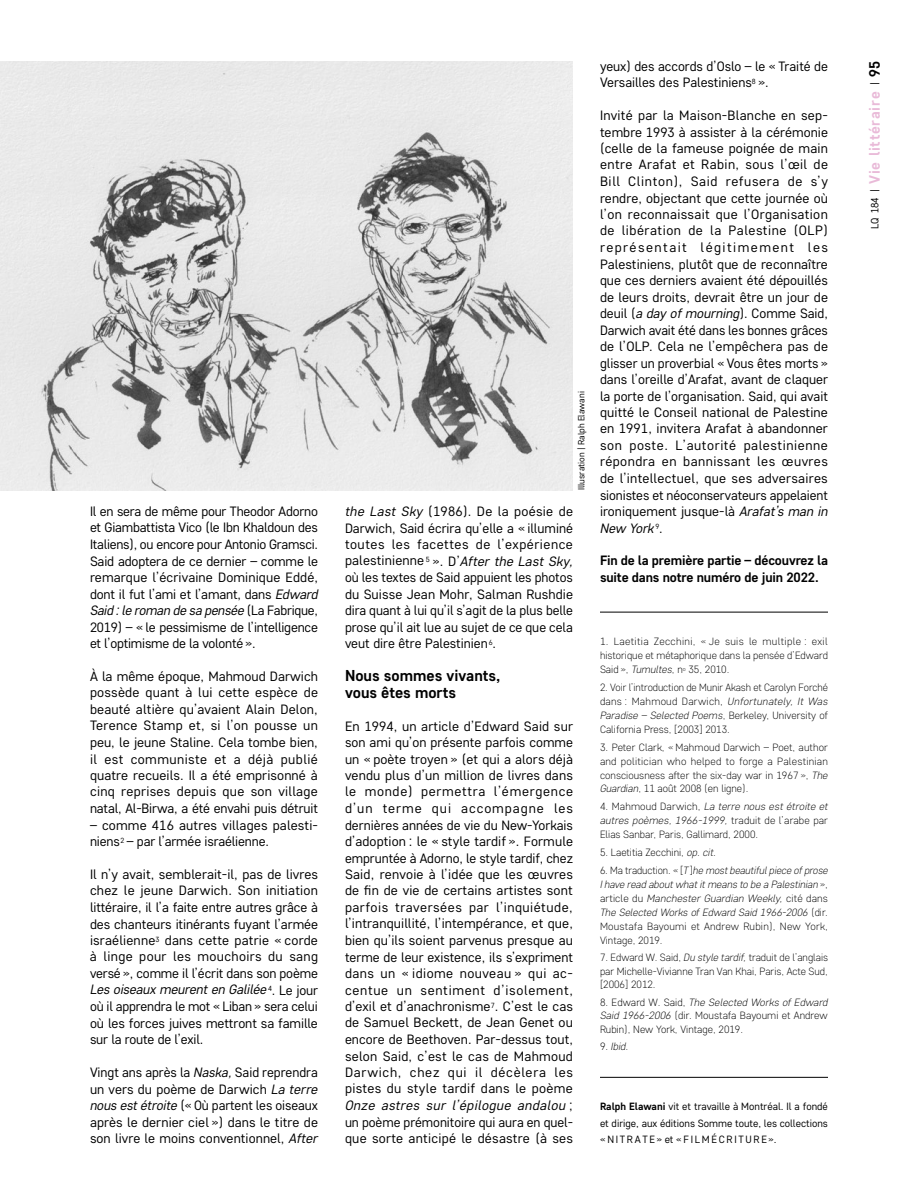
<style>
.page{position:relative;width:918px;height:1188px;background:#fff}
.page>*{position:absolute;margin:0;border:0;box-sizing:border-box;transform-origin:0 0}
.t1{font:700 15.75px/16.5px "Core Sans D55";color:#000}
.t2{font:700 15px "Core Sans D55";letter-spacing:.05em;color:#e9bad8}
.t3{font:13.5px/16.5px "Core Sans D35";letter-spacing:-.005em;color:#000;text-align:justify}
.t4{font:700 13.5px/16.5px "Core Sans D55";letter-spacing:-.01em;color:#000}
.t5{font:300 10.5px/13.8px "Core Sans D25";color:#000;text-align:justify}
.t6{font:italic 300 10.5px/13.8px "Core Sans D25";color:#000;text-align:justify}
.t7{font:10.5px/16.5px "Core Sans D35";color:#000;text-align:justify}
.t8{font:9px "Core Sans D35";color:#000}
.s1{font-style:italic}
.s2{font-style:normal}
.s3{font-family:"Core Sans D55";font-weight:700}
.s4{font-family:"Core Sans D35";font-weight:400;font-size:10.5px;color:#000}
.s5{color:#000}
</style>
<div class="page">
<hr style="left:600px;top:612px;width:228px;height:1px;background:#000">
<hr style="left:600px;top:1077px;width:228px;height:1px;background:#000">
<img style="left:0;top:62px;width:573px;height:428px">
<p class="t3" style="left:90px;top:503px;width:230px">Il en sera de même pour Theodor Adorno et Giambattista Vico (le Ibn Khaldoun des Italiens), ou encore pour Antonio Gramsci.<br>Said adoptera de ce dernier – comme le remarque l’écrivaine Dominique Eddé, dont il fut l’ami et l’amant, dans <span class="s1">Edward Said : le roman de sa pensée</span> (La Fabrique, 2019) – « le pessimisme de l’intelligence et l’optimisme de la volonté ».</p>
<p class="t3" style="left:90px;top:668px;width:230px">À la même époque, Mahmoud Darwich possède quant à lui cette espèce de beauté altière qu’avaient Alain Delon, Terence Stamp et, si l’on pousse un peu, le jeune Staline. Cela tombe bien, il est communiste et a déjà publié quatre recueils. Il a été emprisonné à cinq reprises depuis que son village natal, Al-Birwa, a été envahi puis détruit</p>
<p class="t3" style="left:90px;top:816px;width:228px">– comme 416 autres villages palesti&shy;niens<sup>2</sup> – par l’armée israélienne.</p>
<p class="t3" style="left:90px;top:866px;width:230px">Il n’y avait, semblerait-il, pas de livres chez le jeune Darwich. Son initiation littéraire, il l’a faite entre autres grâce à des chanteurs itinérants fuyant l’armée israélienne<sup>3</sup> dans cette patrie « corde à linge pour les mouchoirs du sang versé », comme il l’écrit dans son poème <span class="s1">Les oiseaux meurent en Galilée</span> <sup>4</sup>. Le jour où il apprendra le mot « Liban » sera celui où les forces juives mettront sa famille sur la route de l’exil.</p>
<p class="t3" style="left:90px;top:1064px;width:230px">Vingt ans après la <span class="s1">Naska,</span> Said reprendra un vers du poème de Darwich <span class="s1">La terre nous est étroite</span> (« Où partent les oiseaux après le dernier ciel ») dans le titre de son livre le moins conventionnel, <span class="s1">After</span></p>
<p class="t8" style="left:575px;top:490px;width:100px;rotate:-90deg">Illusration | Ralph Elawani</p>
<p class="t3" style="left:345px;top:503px;width:230px"><span class="s1">the Last Sky</span> (1986). De la poésie de Darwich, Said écrira qu’elle a « illuminé toutes les facettes de l’expérience palestinienne <sup>5</sup> ». D’<span class="s1">After the Last Sky, </span>où les textes de Said appuient les photos du Suisse Jean Mohr, Salman Rushdie dira quant à lui qu’il s’agit de la plus belle prose qu’il ait lue au sujet de ce que cela veut dire être Palestinien<sup>6</sup>.</p>
<p class="t1" style="left:345px;top:667px;width:157px">Nous sommes vivants, vous êtes morts</p>
<p class="t3" style="left:345px;top:717px;width:230px">En 1994, un article d’Edward Said sur son ami qu’on présente parfois comme un « poète troyen » (et qui a alors déjà vendu plus d’un million de livres dans le monde) permettra l’émergence d’un terme qui accompagne les dernières années de vie du New-Yorkais d’adoption : le « style tardif ». Formule empruntée à Adorno, le style tardif, chez Said, renvoie à l’idée que les œuvres de fin de vie de certains artistes sont parfois traversées par l’inquiétude, l’intranquillité, l’intempérance, et que, bien qu’ils soient parvenus presque au terme de leur existence, ils s’expriment dans un « idiome nouveau » qui ac&shy;centue un sentiment d’isolement, d’exil et d’anachronisme<sup>7</sup>. C’est le cas de Samuel Beckett, de Jean Genet ou encore de Beethoven. Par-dessus tout, selon Said, c’est le cas de Mahmoud Darwich, chez qui il décèlera les pistes du style tardif dans le poème <span class="s1">Onze astres sur l’épilogue andalou</span> ; un poème prémonitoire qui aura en quel&shy;que sorte anticipé le désastre (à ses</p>
<p class="t3" style="left:600px;top:57px;width:229px">yeux) des accords d’Oslo – le « Traité de<br>Versailles des Palestiniens<sup>8</sup> ».</p>
<p class="t3" style="left:600px;top:107px;width:230px">Invité par la Maison-Blanche en sep&shy;tembre 1993 à assister à la cérémonie (celle de la fameuse poignée de main entre Arafat et Rabin, sous l’œil de Bill Clinton), Said refusera de s’y rendre, objectant que cette journée où l’on reconnaissait que l’Organisation de libération de la Palestine (OLP) représentait légitimement les Palestiniens, plutôt que de reconnaître que ces derniers avaient été dépouillés de leurs droits, devrait être un jour de deuil (<span class="s1">a day of mourning</span>). Comme Said, Darwich avait été dans les bonnes grâces de l’OLP. Cela ne l’empêchera pas de glisser un proverbial « Vous êtes morts » dans l’oreille d’Arafat, avant de claquer la porte de l’organisation. Said, qui avait quitté le Conseil national de Palestine en 1991, invitera Arafat à abandonner son poste. L’autorité palestinienne répondra en bannissant les œuvres de l’intellectuel, que ses adversaires sionistes et néoconservateurs appelaient ironiquement jusque-là <span class="s1">Arafat’s man in New York</span> <sup>9</sup>.</p>
<p class="t4" style="left:600px;top:552px;width:229px">Fin de la première partie – découvrez la suite dans notre numéro de juin 2022.</p>
<p class="t5" style="left:600px;top:634px;width:230px">1. Laetitia Zecchini, « Je suis le multiple : exil historique et métaphorique dans la pensée d’Edward Said », <span class="s1">Tumultes</span>, n<sup>o</sup> 35, 2010.</p>
<p class="t5" style="left:600px;top:680px;width:229px">2. Voir l’introduction de Munir Akash et Carolyn Forché dans : Mahmoud Darwich, <span class="s1">Unfortunately, It Was Paradise – Selected Poems</span>, Berkeley, University of California Press, [2003] 2013.</p>
<p class="t5" style="left:600px;top:740px;width:230px">3. Peter Clark, « Mahmoud Darwich – Poet, author and politician who helped to forge a Palestinian consciousness after the six-day war in 1967 », <span class="s1">The Guardian</span>, 11 août 2008 (en ligne).</p>
<p class="t5" style="left:600px;top:799px;width:230px">4. Mahmoud Darwich, <span class="s1">La terre nous est étroite et autres poèmes, 1966-1999,</span> traduit de l’arabe par Elias Sanbar, Paris, Gallimard, 2000.</p>
<p class="t5" style="left:600px;top:845px;width:118px">5. Laetitia Zecchini, <span class="s1">op. cit.</span></p>
<p class="t6" style="left:600px;top:863px;width:230px"><span class="s2">6. Ma traduction. « [</span>T <span class="s2">]</span>he most beautiful piece of prose I have read about what it means to be a Palestinian <span class="s2">», article du</span> Manchester Guardian Weekly, <span class="s2">cité dans </span>The Selected Works of Edward Said 1966-2006 <span class="s2">(dir.<br>Moustafa Bayoumi et Andrew Rubin), New York, Vintage, 2019.</span></p>
<p class="t5" style="left:600px;top:950px;width:230px">7. Edward W. Said, <span class="s1">Du style tardif,</span> traduit de l’anglais par Michelle-Vivianne Tran Van Khai, Paris, Acte Sud, [2006] 2012.</p>
<p class="t5" style="left:600px;top:995px;width:230px">8. Edward W. Said, <span class="s1">The Selected Works of Edward Said 1966-2006</span> (dir. Moustafa Bayoumi et Andrew Rubin), New York, Vintage, 2019.</p>
<p class="t6" style="left:600px;top:1039px;width:30px"><span class="s2">9.</span> Ibid.</p>
<p class="t7" style="left:600px;top:1098px;width:229px"><span class="s3">Ralph Elawani</span> vit et travaille à Montréal. Il a fondé et dirige, aux éditions Somme toute, les collections « N I T R A T E » et « F I L M É C R I T U R E ».</p>
<p class="t2" style="left:865px;top:229px;width:169px;rotate:-90deg"><span class="s4">LQ 184 |</span> Vie littéraire <span class="s4">|</span> <span class="s5">95</span></p>
</div>
